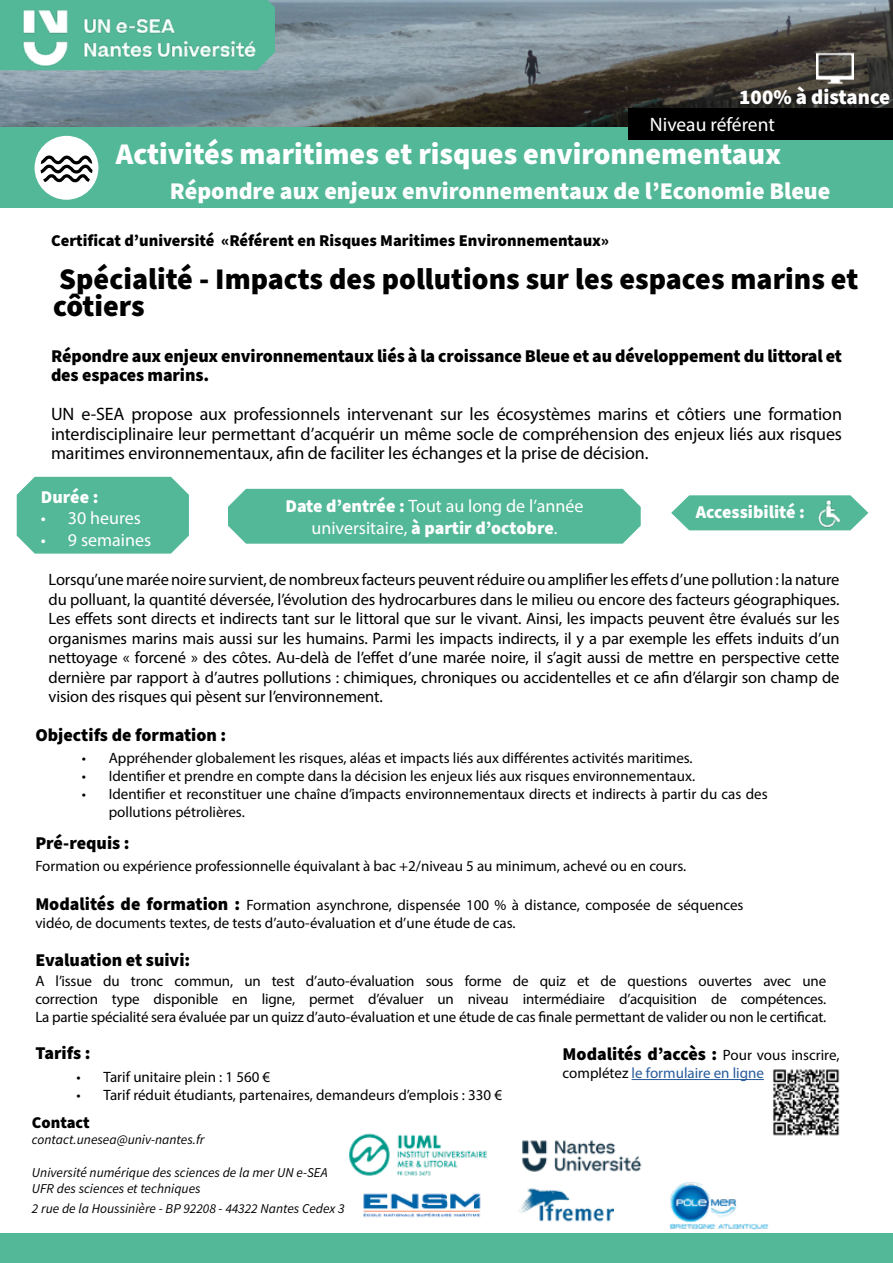
<style>
.page{position:relative;width:893px;height:1263px;background:#fff}
.page>*{position:absolute;margin:0;border:0;box-sizing:border-box;transform-origin:0 0}
.t1{font:900 30px/27px "Source Sans Pro";color:#000}
.t2{font:900 30px "Source Sans Pro";color:#fff}
.t3{font:900 24px "Source Sans Pro";color:#fff}
.t4{font:900 21px "Source Sans Pro";color:#fff}
.t5{font:19.5px "Myriad Pro";color:#fff}
.t6{font:18px/19.5px "Myriad Pro";letter-spacing:-.01em;color:#000;text-align:justify}
.t7{font:900 18px/19.5px "Source Sans Pro";letter-spacing:-.01em;color:#000}
.t8{font:900 18px "Source Sans Pro";color:#fff}
.t9{font:18px "Myriad Pro";color:#fff}
.t10{font:16.5px/19.5px "Myriad Pro";letter-spacing:-.01em;color:#000;text-align:justify}
.t11{font:900 16.5px "Source Sans Pro";color:#000}
.t12{font:15px/18px "Myriad Pro";color:#000}
.t13{font:15px "Myriad Pro";color:#275b9b}
.t14{font:italic 13.5px/16.2px "Source Sans Variable";color:#000}
.s1{font-family:"Source Sans Pro";font-weight:900}
.s2{font-family:"Myriad Pro";font-weight:400}
.s3{font-family:"Source Sans Pro";font-weight:900;font-size:18px}
.s4{font-family:"Myriad Pro";font-weight:400;font-size:15px}
.s5{color:#000}
</style>
<div class="page">
<img style="left:0;top:0;width:893px;height:127px">
<img style="left:816px;top:49px;width:38px;height:38px">
<div style="left:0;top:127px;width:893px;height:81px;background:#53b897"></div>
<div style="left:35px;top:136px;width:63px;height:64px;background:#fff;border-radius:50%"></div>
<svg style="left:40px;top:155px;width:53px;height:31px"></svg>
<div style="left:0;top:1233px;width:893px;height:30px;background:#53b897"></div>
<svg style="left:671px;top:495px;width:197px;height:35px"></svg>
<div style="left:17px;top:477px;width:172px;height:77px;background:#53b897"></div>
<div style="left:228px;top:489px;width:413px;height:55px;background:#53b897"></div>
<img style="left:811px;top:496px;width:36px;height:35px">
<div style="left:629px;top:108px;width:264px;height:32px;background:#000"></div>
<hr style="left:632px;top:1079px;width:132px;height:1px;background:#275b9b">
<img style="left:773px;top:1069px;width:67px;height:67px">
<img style="left:669px;top:1182px;width:100px;height:48px">
<img style="left:349px;top:1133px;width:138px;height:43px">
<img style="left:519px;top:1188px;width:95px;height:34px">
<img style="left:363px;top:1193px;width:118px;height:25px">
<img style="left:522px;top:1140px;width:120px;height:32px">
<svg style="left:0;top:0;width:275px;height:70px"></svg>
<img style="left:7px;top:0;width:264px;height:79px">
<h3 class="t4" style="left:739px;top:82px;width:153px">100% à distance</h3>
<h3 class="t5" style="left:650px;top:112px;width:127px">Niveau référent</h3>
<h1 class="t2" style="left:116px;top:134px;width:667px">Activités maritimes et risques environnementaux</h1>
<h2 class="t3" style="left:170px;top:174px;width:662px">Répondre aux enjeux environnementaux de l’Economie Bleue</h2>
<p class="t11" style="left:51px;top:229px;width:560px">Certificat d’université «Référent en Risques Maritimes Environnementaux»</p>
<h1 class="t1" style="left:53px;top:266px;width:807px">Spécialité - Impacts des pollutions sur les espaces marins et côtiers</h1>
<p class="t7" style="left:51px;top:346px;width:792px">Répondre aux enjeux environnementaux liés à la croissance Bleue et au développement du littoral et des espaces marins.</p>
<p class="t6" style="left:51px;top:404px;width:792px">UN e-SEA propose aux professionnels intervenant sur les écosystèmes marins et côtiers une formation interdisciplinaire leur permettant d’acquérir un même socle de compréhension des enjeux liés aux risques maritimes environnementaux, afin de faciliter les échanges et la prise de décision.</p>
<p class="t8" style="left:41px;top:484px;width:59px">Durée :</p>
<p class="t9" style="left:41px;top:507px;width:102px">• 30 heures</p>
<p class="t9" style="left:41px;top:529px;width:112px">• 9 semaines</p>
<p class="t9" style="left:285px;top:495px;width:300px"><span class="s1">Date d’entrée :</span> Tout au long de l’année</p>
<p class="t8" style="left:311px;top:515px;width:248px"><span class="s2">universitaire,</span> à partir d’octobre<span class="s2">.</span></p>
<p class="t8" style="left:696px;top:500px;width:111px">Accessibilité :</p>
<p class="t10" style="left:49px;top:570px;width:793px">Lorsqu’une marée noire survient, de nombreux facteurs peuvent réduire ou amplifier les effets d’une pollution : la nature du polluant, la quantité déversée, l’évolution des hydrocarbures dans le milieu ou encore des facteurs géographiques.<br>Les effets sont directs et indirects tant sur le littoral que sur le vivant. Ainsi, les impacts peuvent être évalués sur les organismes marins mais aussi sur les humains. Parmi les impacts indirects, il y a par exemple les effets induits d’un nettoyage « forcené » des côtes. Au-delà de l’effet d’une marée noire, il s’agit aussi de mettre en perspective cette dernière par rapport à d’autres pollutions : chimiques, chroniques ou accidentelles et ce afin d’élargir son champ de vision des risques qui pèsent sur l’environnement.</p>
<p class="t7" style="left:35px;top:725px;width:192px">Objectifs de formation :</p>
<p class="t12" style="left:82px;top:749px;width:612px">• Appréhender globalement les risques, aléas et impacts liés aux différentes activités maritimes.</p>
<p class="t12" style="left:82px;top:767px;width:615px">• Identifier et prendre en compte dans la décision les enjeux liés aux risques environnementaux.</p>
<p class="t12" style="left:109px;top:785px;width:660px;text-indent:-27px">• Identifier et reconstituer une chaîne d’impacts environnementaux directs et indirects à partir du cas des pollutions pétrolières.</p>
<p class="t7" style="left:35px;top:834px;width:96px">Pré-requis :</p>
<p class="t12" style="left:35px;top:857px;width:652px">Formation ou expérience professionnelle équivalant à bac +2/niveau 5 au minimum, achevé ou en cours.</p>
<p class="t12" style="left:35px;top:896px;width:710px"><span class="s3">Modalités de formation :</span> Formation asynchrone, dispensée 100 % à distance, composée de séquences vidéo, de documents textes, de tests d’auto-évaluation et d’une étude de cas.</p>
<p class="t7" style="left:35px;top:950px;width:157px">Evaluation et suivi:</p>
<p class="t12" style="left:35px;top:972px;width:792px;text-align:justify">A l’issue du tronc commun, un test d’auto-évaluation sous forme de quiz et de questions ouvertes avec une correction type disponible en ligne, permet d’évaluer un niveau intermédiaire d’acquisition de compétences.<br>La partie spécialité sera évaluée par un quizz d’auto-évaluation et une étude de cas finale permettant de valider ou non le certificat.</p>
<p class="t7" style="left:35px;top:1044px;width:57px">Tarifs :</p>
<p class="t12" style="left:77px;top:1068px;width:195px">• Tarif unitaire plein : 1 560 €</p>
<p class="t12" style="left:77px;top:1086px;width:427px">• Tarif réduit étudiants, partenaires, demandeurs d’emplois : 330 €</p>
<p class="t11" style="left:32px;top:1111px;width:59px">Contact</p>
<p class="t14" style="left:32px;top:1132px;width:174px">contact.unesea@univ-nantes.fr</p>
<p class="t14" style="left:32px;top:1164px;width:297px">Université numérique des sciences de la mer UN e-SEA<br>UFR des sciences et techniques</p>
<p class="t14" style="left:32px;top:1200px;width:314px">2 rue de la Houssinière - BP 92208 - 44322 Nantes Cedex 3</p>
<p class="t7" style="left:563px;top:1045px;width:278px">Modalités d’accès : <span class="s4">Pour vous inscrire,</span></p>
<p class="t13" style="left:563px;top:1064px;width:203px"><span class="s5">complétez</span> le formulaire en ligne</p>
</div>
